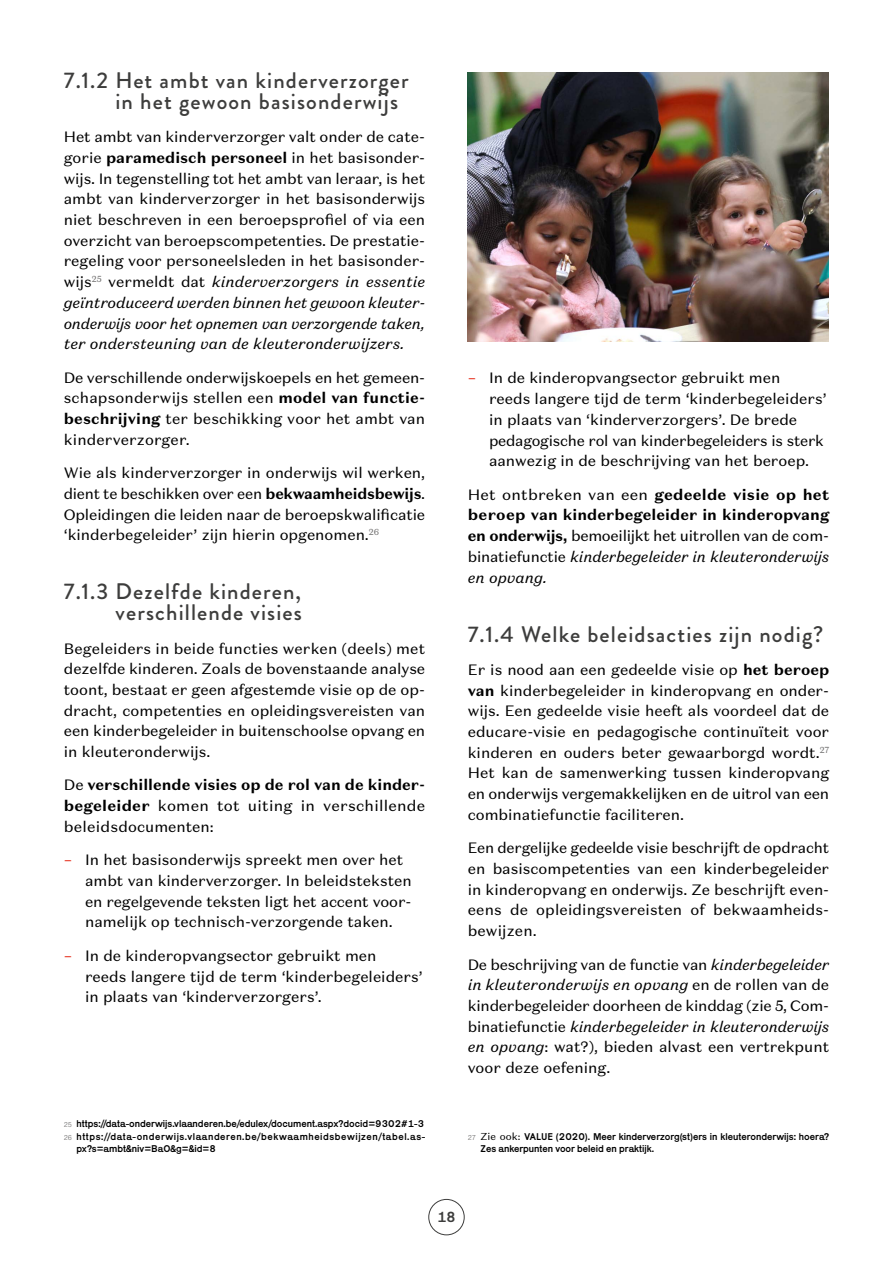
<style>
.page{position:relative;width:893px;height:1263px;background:#fff}
.page>*{position:absolute;margin:0;border:0;box-sizing:border-box;transform-origin:0 0}
.t1{font:500 22.5px/20.7px "Brandon Grotesque";letter-spacing:.05em;color:#3d3d3c}
.t2{font:15px/20.7px "Domaine Sans Text";color:#000;text-align:justify}
.t3{font:700 15px/20.7px "Domaine Sans Text";letter-spacing:.005em;color:#000;text-align:justify}
.t4{font:15px "Karrik";color:#3d3d3c}
.t5{font:10.05px/13.4px "Karrik";letter-spacing:.04em;color:#000}
.t6{font:10.05px/12px "Karrik";color:#000}
.s1{font-weight:700}
.s2{font-style:italic}
.s3{color:#e52a17}
.s4{font-family:"Nimbus San";font-weight:300;font-size:7.5px;color:#706f6f}
.s5{font-weight:400}
.s6{font-weight:400;font-style:italic}
.s7{font-family:"Domaine Sans Text"}
</style>
<div class="page">
<div style="left:429px;top:1199px;width:35px;height:36px;border:1px solid #3d3d3c;border-radius:50%"></div>
<img style="left:468px;top:72px;width:360px;height:269px">
<h1 class="t1" style="left:115px;top:70px;width:295px;text-indent:-52px">7.1.2 Het ambt van kinderverzorger in het gewoon basisonderwijs</h1>
<p class="t2" style="left:64px;top:127px;width:363px">Het ambt van kinderverzorger valt onder de cate&shy;gorie <span class="s1">paramedisch personeel</span> in het basisonder&shy;wijs. In tegenstelling tot het ambt van leraar, is het ambt van kinderverzorger in het basisonderwijs niet beschreven in een beroepsprofiel of via een overzicht van beroepscompetenties. De prestatie&shy;regeling voor personeelsleden in het basisonder&shy;wijs<sup>25</sup> vermeldt dat <span class="s2">kinderverzorgers in essentie geïntroduceerd werden binnen het gewoon kleuter&shy;onderwijs voor het opnemen van verzorgende taken, ter ondersteuning van de kleuteronderwijzers.</span></p>
<p class="t2" style="left:64px;top:367px;width:363px">De verschillende onderwijskoepels en het gemeen&shy;schapsonderwijs stellen een <span class="s1">model van functie&shy;beschrijving</span> ter beschikking voor het ambt van kinderverzorger.</p>
<p class="t2" style="left:64px;top:463px;width:363px">Wie als kinderverzorger in onderwijs wil werken, dient te beschikken over een <span class="s1">bekwaamheidsbewijs</span>.<br>Opleidingen die leiden naar de beroepskwalificatie ‘kinderbegeleider’ zijn hierin opgenomen.<sup>26</sup></p>
<h1 class="t1" style="left:64px;top:582px;width:240px;text-align:right">7.1.3 Dezelfde kinderen, verschillende visies</h1>
<p class="t2" style="left:64px;top:638px;width:363px">Begeleiders in beide functies werken (deels) met dezelfde kinderen. Zoals de bovenstaande analyse toont, bestaat er geen afgestemde visie op de op&shy;dracht, competenties en opleidingsvereisten van een kinderbegeleider in buitenschoolse opvang en in kleuteronderwijs.</p>
<p class="t2" style="left:64px;top:775px;width:363px">De <span class="s1">verschillende visies op de rol van de kinder&shy;begeleider</span> komen tot uiting in verschillende beleidsdocumenten:</p>
<p class="t2" style="left:85px;top:850px;width:328px;text-align:left;text-indent:-21px"><span class="s3">–</span> In het basisonderwijs spreekt men over het ambt van kinderverzorger. In beleidsteksten en regelgevende teksten ligt het accent voor&shy;namelijk op technisch-verzorgende taken.</p>
<p class="t2" style="left:85px;top:945px;width:339px;text-align:left;text-indent:-21px"><span class="s3">–</span> In de kinderopvangsector gebruikt men<br>reeds langere tijd de term ‘kinderbegeleiders’ in plaats van ‘kinderverzorgers’.</p>
<p class="t5" style="left:64px;top:1116px;width:363px"><span class="s4">25</span> https://data-onderwijs.vlaanderen.be/edulex/document.aspx?docid=9302#1-3<br><span class="s4">26</span> https://data-onderwijs.vlaanderen.be/bekwaamheidsbewijzen/tabel.as-</p>
<p class="t6" style="left:77px;top:1142px;width:141px">px?s=ambt&amp;niv=BaO&amp;g=&amp;id=8</p>
<p class="t2" style="left:489px;top:368px;width:339px;text-align:left;text-indent:-21px"><span class="s3">–</span> In de kinderopvangsector gebruikt men<br>reeds langere tijd de term ‘kinderbegeleiders’ in plaats van ‘kinderverzorgers’. De brede pedagogische rol van kinderbegeleiders is sterk aanwezig in de beschrijving van het beroep.</p>
<p class="t3" style="left:468px;top:484px;width:363px"><span class="s5">Het ontbreken van een</span> gedeelde visie op het beroep van kinderbegeleider in kinderopvang en onderwijs, <span class="s5">bemoeilijkt het uitrollen van de com&shy;binatiefunctie</span> <span class="s6">kinderbegeleider in kleuteronderwijs en opvang.</span></p>
<h1 class="t1" style="left:468px;top:624px;width:357px">7.1.4 Welke beleidsacties zijn nodig?</h1>
<p class="t2" style="left:468px;top:659px;width:363px">Er is nood aan een gedeelde visie op <span class="s1">het beroep van</span> kinderbegeleider in kinderopvang en onder&shy;wijs. Een gedeelde visie heeft als voordeel dat de educare-visie en pedagogische continuïteit voor kinderen en ouders beter gewaarborgd wordt.<sup>27<br></sup>Het kan de samenwerking tussen kinderopvang en onderwijs vergemakkelijken en de uitrol van een combinatiefunctie faciliteren.</p>
<p class="t2" style="left:468px;top:838px;width:363px">Een dergelijke gedeelde visie beschrijft de opdracht en basiscompetenties van een kinderbegeleider in kinderopvang en onderwijs. Ze beschrijft even&shy;eens de opleidingsvereisten of bekwaamheids&shy;bewijzen.</p>
<p class="t2" style="left:468px;top:954px;width:363px">De beschrijving van de functie van <span class="s2">kinderbegeleider in kleuteronderwijs en opvang</span> en de rollen van de kinderbegeleider doorheen de kinddag (zie 5, Com&shy;binatiefunctie <span class="s2">kinderbegeleider in kleuteronderwijs en opvang</span>: wat?), bieden alvast een vertrekpunt voor deze oefening.</p>
<p class="t6" style="left:480px;top:1130px;width:350px;text-indent:-13px"><span class="s4">27</span> <span class="s7">Zie ook:</span> VALUE (2020). Meer kinderverzorg(st)ers in kleuteronderwijs: hoera?<br>Zes ankerpunten voor beleid en praktijk.</p>
<p class="t4" style="left:437px;top:1204px;width:20px">18</p>
</div>
